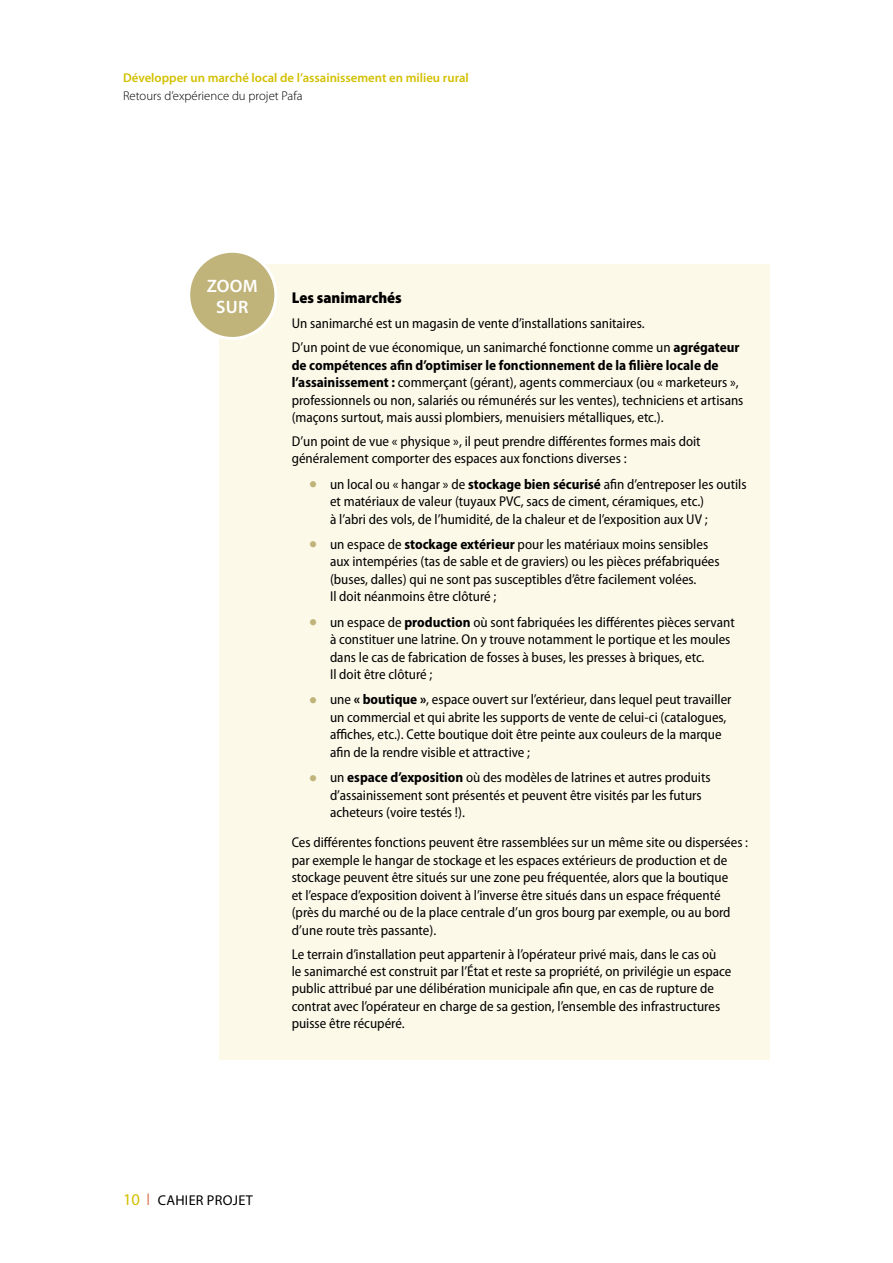
<style>
.page{position:relative;width:893px;height:1263px;background:#fff}
.page>*{position:absolute;margin:0;border:0;box-sizing:border-box;transform-origin:0 0}
.t1{font:600 18px/21px "Myriad Pro";letter-spacing:.02em;color:#fff;text-align:center}
.t2{font:900 semi-condensed 15.75px "Myriad Pro";color:#000}
.t3{font:semi-condensed 14.25px/17.4px "Myriad Pro";color:#000}
.t4{font:14.25px "Myriad Pro";letter-spacing:.02em;color:#000}
.t5{font:600 12.75px "Myriad Pro";color:#d3c000}
.t6{font:300 12.75px "Myriad Pro";color:#000}
.s1{font-weight:700}
.s2{font-stretch:normal}
.s3{font-size:16.5px;color:#d3c000}
.s4{color:#db6e47}
</style>
<div class="page">
<div style="left:219px;top:264px;width:550px;height:795px;background:#fcf9e9"></div>
<div style="left:189px;top:251px;width:87px;height:87px;background:#c0b47b;border-radius:50%"></div>
<div style="left:187px;top:250px;width:90px;height:90px;border:3px solid #fff;border-radius:50%"></div>
<p class="t5" style="left:123px;top:73px;width:347px">Développer un marché local de l’assainissement en milieu rural</p>
<p class="t6" style="left:123px;top:88px;width:181px">Retours d’expérience du projet Pafa</p>
<p class="t1" style="left:207px;top:277px;width:53px">ZOOM<br>SUR</p>
<p class="t2" style="left:292px;top:292px;width:112px">Les sanimarchés</p>
<p class="t3" style="left:292px;top:313px;width:449px;line-height:23.9px">Un sanimarché est un magasin de vente d’installations sanitaires.<br>D’un point de vue économique, un sanimarché fonctionne comme un <span class="s1">agrégateur</span></p>
<p class="t3" style="left:292px;top:357px;width:453px"><span class="s1">de compétences afin d’optimiser le fonctionnement de la filière locale de l’assainissement :</span> commerçant (gérant), agents commerciaux (ou « marketeurs », professionnels ou non, salariés ou rémunérés sur les ventes), techniciens et artisans (maçons surtout, mais aussi plombiers, menuisiers métalliques, etc.).</p>
<p class="t3" style="left:292px;top:433px;width:410px">D’un point de vue « physique », il peut prendre différentes formes mais doit généralement comporter des espaces aux fonctions diverses <span class="s2">:</span></p>
<p class="t3" style="left:330px;top:476px;width:418px">un local ou « hangar » de <span class="s1">stockage bien sécurisé</span> afin d’entreposer les outils et matériaux de valeur (tuyaux PVC, sacs de ciment, céramiques, etc.)<br>à l’abri des vols, de l’humidité, de la chaleur et de l’exposition aux UV ;</p>
<p class="t3" style="left:330px;top:536px;width:391px">un espace de <span class="s1">stockage extérieur</span> pour les matériaux moins sensibles aux intempéries (tas de sable et de graviers) ou les pièces préfabriquées (buses, dalles) qui ne sont pas susceptibles d’être facilement volées.<br>Il doit néanmoins être clôturé ;</p>
<p class="t3" style="left:330px;top:614px;width:406px">un espace de <span class="s1">production</span> où sont fabriquées les différentes pièces servant à constituer une latrine. On y trouve notamment le portique et les moules dans le cas de fabrication de fosses à buses, les presses à briques, etc.<br>Il doit être clôturé ;</p>
<p class="t3" style="left:330px;top:692px;width:403px">une <span class="s1">« boutique »</span>, espace ouvert sur l’extérieur, dans lequel peut travailler un commercial et qui abrite les supports de vente de celui-ci (catalogues, affiches, etc.). Cette boutique doit être peinte aux couleurs de la marque afin de la rendre visible et attractive ;</p>
<p class="t3" style="left:330px;top:770px;width:382px">un <span class="s1">espace d’exposition</span> où des modèles de latrines et autres produits d’assainissement sont présentés et peuvent être visités par les futurs acheteurs (voire testés !).</p>
<p class="t3" style="left:292px;top:835px;width:458px">Ces différentes fonctions peuvent être rassemblées sur un même site ou dispersées : par exemple le hangar de stockage et les espaces extérieurs de production et de stockage peuvent être situés sur une zone peu fréquentée, alors que la boutique<br>et l’espace d’exposition doivent à l’inverse être situés dans un espace fréquenté (près du marché ou de la place centrale d’un gros bourg par exemple, ou au bord d’une route très passante).</p>
<p class="t3" style="left:292px;top:946px;width:441px">Le terrain d’installation peut appartenir à l’opérateur privé mais, dans le cas où<br>le sanimarché est construit par l’État et reste sa propriété, on privilégie un espace public attribué par une délibération municipale afin que, en cas de rupture de contrat avec l’opérateur en charge de sa gestion, l’ensemble des infrastructures puisse être récupéré.</p>
<p class="t4" style="left:123px;top:1195px;width:131px"><span class="s3">10</span> <span class="s4">❘</span> CAHIER PROJET</p>
</div>
